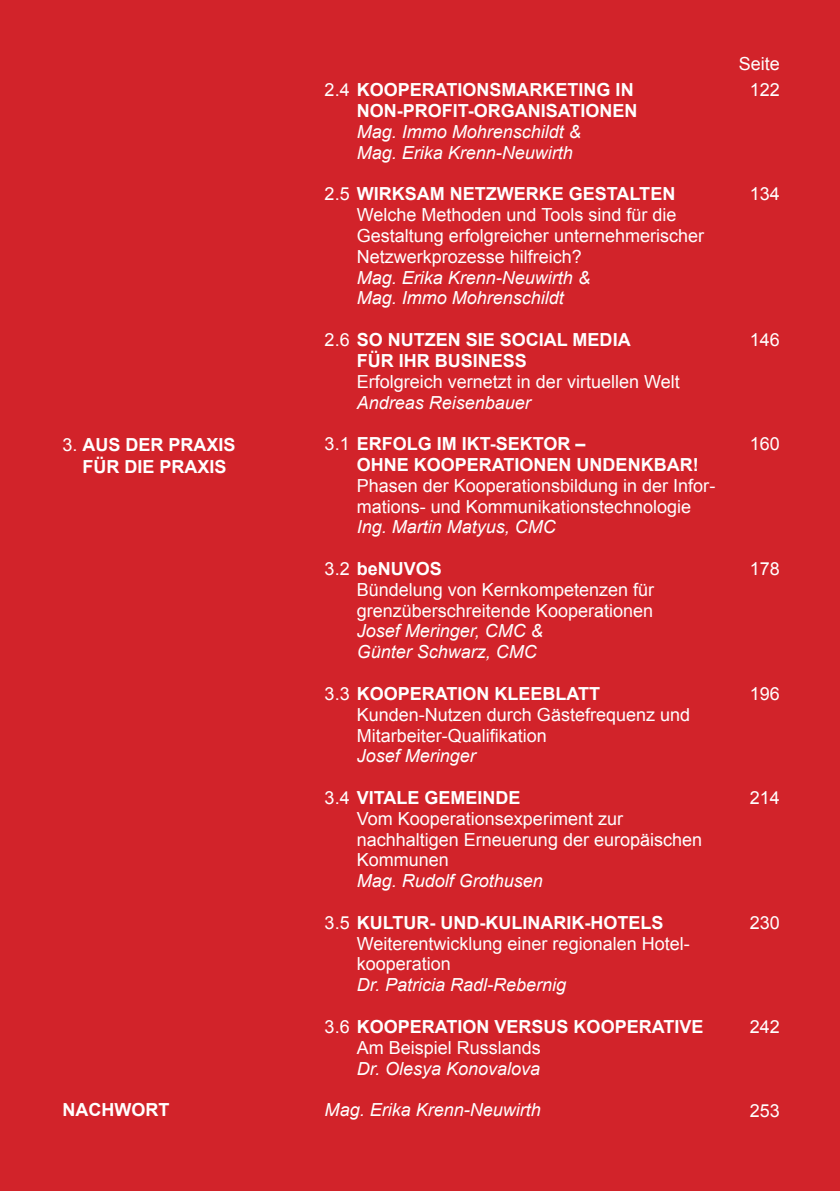
<style>
.page{position:relative;width:840px;height:1191px;background:#fff}
.page>*{position:absolute;margin:0;border:0;box-sizing:border-box;transform-origin:0 0}
.t1{font:18px/20.8px "Arial";color:#fff}
.t2{font:700 18px/21.6px "Arial";color:#fff}
.t3{font:italic 18px/20.8px "Arial";color:#fff}
.s1{font-weight:400}
.s2{font-weight:700}
</style>
<div class="page">
<div style="left:0;top:0;width:839px;height:1191px;background:#d2232a"></div>
<p class="t2" style="left:82px;top:434px;width:153px;text-indent:-20px"><span class="s1">3.</span> AUS DER PRAXIS<br>FÜR DIE PRAXIS</p>
<p class="t2" style="left:62px;top:1099px;width:108px">NACHWORT</p>
<p class="t2" style="left:324px;top:80px;width:58px"><span class="s1">2.4</span> KOOPERATION</p>
<p class="t2" style="left:489px;top:80px;width:25px">SMARKETING</p>
<p class="t2" style="left:615px;top:80px;width:9px">IN</p>
<p class="t2" style="left:356px;top:101px;width:70px">NON-PROFIT</p>
<p class="t2" style="left:467px;top:101px;width:33px">-ORGANI</p>
<p class="t2" style="left:545px;top:101px;width:25px">SATIONEN</p>
<p class="t3" style="left:356px;top:121px;width:226px">Mag. Immo Mohrenschildt &amp;<br>Mag. Erika Krenn-Neuwirth</p>
<p class="t2" style="left:324px;top:184px;width:139px"><span class="s1">2.5</span> WIRKSAM NETZWERKE</p>
<p class="t2" style="left:568px;top:184px;width:51px">GESTALTEN</p>
<p class="t1" style="left:356px;top:205px;width:349px">Welche Methoden und Tools sind für die<br>Gestaltung erfolgreicher unternehmerischer<br>Netzwerkprozesse hilfreich?</p>
<p class="t3" style="left:356px;top:267px;width:235px">Mag. Erika Krenn-Neuwirth &amp;<br>Mag. Immo Mohrenschildt</p>
<p class="t2" style="left:324px;top:329px;width:76px"><span class="s1">2.6</span> SO NUTZEN</p>
<p class="t2" style="left:465px;top:329px;width:11px">SIE</p>
<p class="t2" style="left:499px;top:329px;width:13px">SOCIAL</p>
<p class="t2" style="left:572px;top:329px;width:27px">MEDIA</p>
<p class="t2" style="left:324px;top:350px;width:204px">FÜR IHR BUSINESS</p>
<p class="t1" style="left:356px;top:371px;width:324px">Erfolgreich vernetzt in der virtuellen Welt</p>
<p class="t3" style="left:356px;top:392px;width:176px">Andreas Reisenbauer</p>
<p class="t2" style="left:324px;top:433px;width:58px"><span class="s1">3.1</span> ERFOLG</p>
<p class="t2" style="left:436px;top:433px;width:73px">IM IKT-SEKTOR</p>
<p class="t2" style="left:575px;top:433px;width:12px">–</p>
<p class="t2" style="left:324px;top:454px;width:18px">OHNE</p>
<p class="t2" style="left:413px;top:454px;width:26px">KOOPERATIONEN</p>
<p class="t2" style="left:576px;top:454px;width:14px">UNDENK</p>
<p class="t2" style="left:653px;top:454px;width:46px">BAR!</p>
<p class="t1" style="left:356px;top:475px;width:360px">Phasen der Kooperationsbildung in der Infor&shy;mations- und Kommunikationstechnologie</p>
<p class="t3" style="left:356px;top:517px;width:201px">Ing. Martin Matyus, CMC</p>
<p class="t1" style="left:356px;top:558px;width:299px;text-indent:-32px">3.2 <span class="s2">BENUVOS<br></span>Bündelung von Kernkompetenzen für grenzüberschreitende Kooperationen</p>
<p class="t3" style="left:356px;top:621px;width:188px">Josef Meringer, CMC &amp;<br>Günter Schwarz, CMC</p>
<p class="t2" style="left:324px;top:683px;width:58px"><span class="s1">3.3</span> KOOPERATION</p>
<p class="t2" style="left:494px;top:683px;width:25px">KLEE</p>
<p class="t2" style="left:542px;top:683px;width:25px">BLATT</p>
<p class="t1" style="left:356px;top:704px;width:335px">Kunden-Nutzen durch Gästefrequenz und<br>Mitarbeiter-Qualifikation</p>
<p class="t3" style="left:356px;top:746px;width:121px">Josef Meringer</p>
<p class="t2" style="left:324px;top:787px;width:44px"><span class="s1">3.4</span> VITALE</p>
<p class="t2" style="left:424px;top:787px;width:27px">GEMEINDE</p>
<p class="t1" style="left:356px;top:808px;width:347px">Vom Kooperationsexperiment zur nachhaltigen Erneuerung der europäischen<br>Kommunen</p>
<p class="t3" style="left:356px;top:870px;width:188px">Mag. Rudolf Grothusen</p>
<p class="t2" style="left:324px;top:912px;width:58px"><span class="s1">3.5</span> KULTUR</p>
<p class="t2" style="left:429px;top:912px;width:25px">- UND</p>
<p class="t2" style="left:479px;top:912px;width:31px">-KULINARIK</p>
<p class="t2" style="left:584px;top:912px;width:19px">-HOTEL</p>
<p class="t2" style="left:651px;top:912px;width:14px">S</p>
<p class="t1" style="left:356px;top:933px;width:334px">Weiterentwicklung einer regionalen Hotel&shy;kooperation</p>
<p class="t3" style="left:356px;top:974px;width:211px">Dr. Patricia Radl-Rebernig</p>
<p class="t2" style="left:324px;top:1016px;width:58px"><span class="s1">3.6</span> KOOPERATION</p>
<p class="t2" style="left:494px;top:1016px;width:105px">VERSUS KOOPERATI</p>
<p class="t2" style="left:679px;top:1016px;width:23px">VE</p>
<p class="t1" style="left:356px;top:1037px;width:186px">Am Beispiel Russlands</p>
<p class="t3" style="left:356px;top:1058px;width:185px">Dr. Olesya Konovalova</p>
<p class="t3" style="left:324px;top:1099px;width:218px">Mag. Erika Krenn-Neuwirth</p>
<p class="t1" style="left:738px;top:50px;width:43px;line-height:26.4px;text-align:right">Seite<br>122</p>
<p class="t1" style="left:749px;top:184px;width:32px">134</p>
<p class="t1" style="left:749px;top:329px;width:32px">146</p>
<p class="t1" style="left:749px;top:433px;width:32px">160</p>
<p class="t1" style="left:749px;top:558px;width:32px">178</p>
<p class="t1" style="left:749px;top:683px;width:32px">196</p>
<p class="t1" style="left:749px;top:787px;width:32px">214</p>
<p class="t1" style="left:749px;top:912px;width:32px">230</p>
<p class="t1" style="left:749px;top:1016px;width:32px">242</p>
<p class="t1" style="left:749px;top:1100px;width:32px">253</p>
</div>
